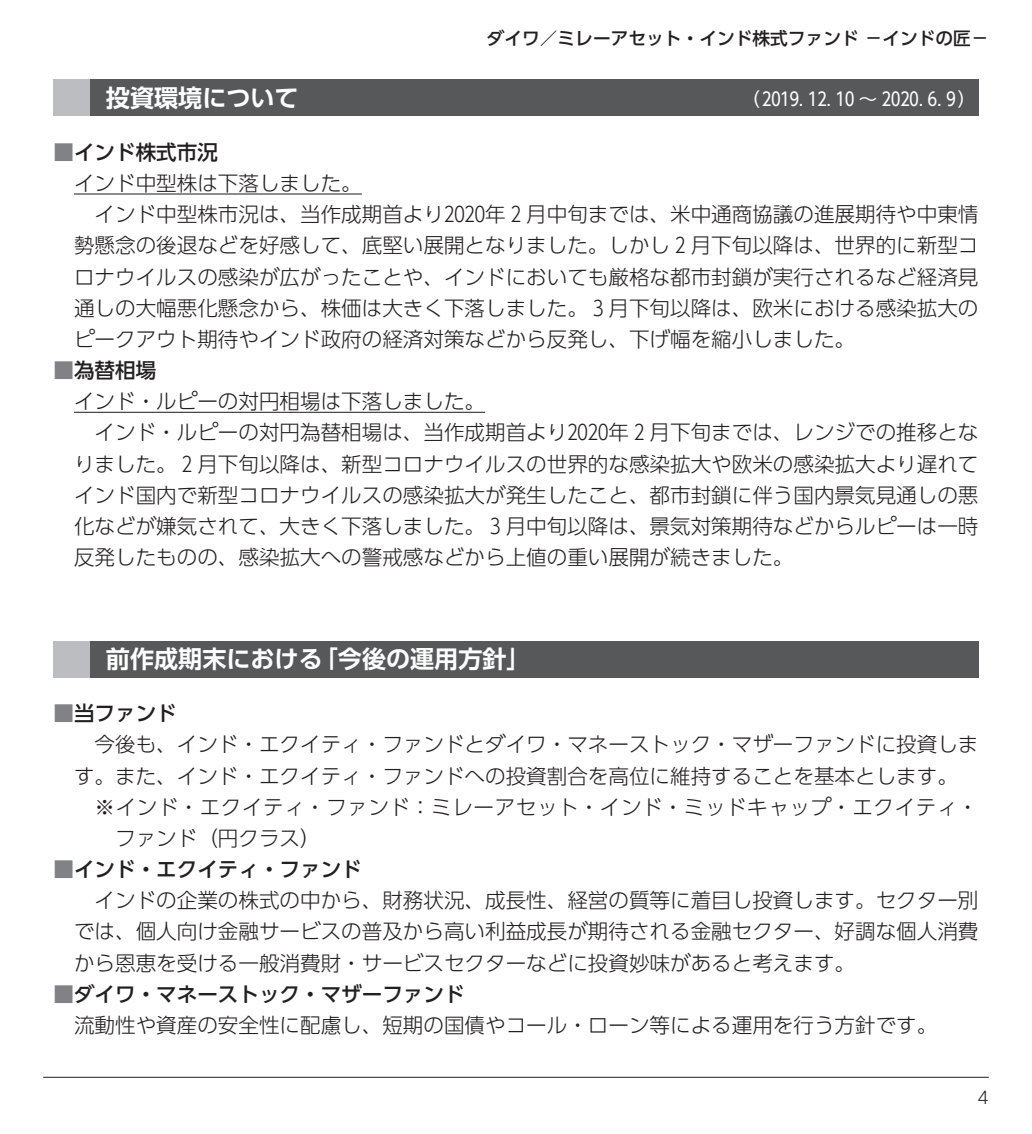
<style>
.page{position:relative;width:1032px;height:1134px;background:#fff}
.page>*{position:absolute;margin:0;border:0;box-sizing:border-box;transform-origin:0 0}
.t1{font:700 24px "UD Shin Go Pro De";color:#fff}
.t2{font:300 20.6px/31.2px "UD Shin Go Pro";color:#231f20}
.t3{font:300 20.6px "UD Shin Go Pro";letter-spacing:.03em;color:#231f20}
.t4{font:500 20.6px "UD Shin Go Pro";color:#231f20}
.t5{font:18.4px "UD Shin Go Pro";color:#fff}
.t6{font:500 17.8px "UD Shin Go Pro";color:#231f20}
.t7{font:300 17px "UD Shin Go Pro";color:#231f20}
.s1{color:#808285}
.s2{font-weight:500;color:#808285}
.s3{font-weight:500}
</style>
<div class="page">
<hr style="left:43px;top:1077px;width:946px;height:1px;background:#231f20">
<hr style="left:74px;top:193px;width:288px;height:1px;background:#231f20">
<hr style="left:74px;top:412px;width:411px;height:1px;background:#231f20">
<div style="left:54px;top:79px;width:924px;height:37px;background:#57585a"></div>
<div style="left:54px;top:79px;width:36px;height:37px;background:#bcbdc0"></div>
<div style="left:54px;top:641px;width:924px;height:36px;background:#57585a"></div>
<div style="left:54px;top:641px;width:36px;height:36px;background:#bcbdc0"></div>
<p class="t6" style="left:487px;top:24px;width:503px">ダイワ／ミレーアセット・インド株式ファンド －インドの匠－</p>
<p class="t1" style="left:106px;top:78px;width:194px">投資環境について</p>
<p class="t5" style="left:741px;top:84px;width:236px">（2019. 12. 10 ～ 2020. 6. 9）</p>
<p class="t4" style="left:54px;top:135px;width:166px"><span class="s1">■</span>インド株式市況</p>
<p class="t2" style="left:74px;top:167px;width:289px">インド中型株は下落しました。</p>
<p class="t2" style="left:95px;top:198px;width:885px">インド中型株市況は、当作成期首より2020年 2 月中旬までは、米中通商協議の進展期待や中東情</p>
<p class="t2" style="left:74px;top:229px;width:906px">勢懸念の後退などを好感して、底堅い展開となりました。しかし 2 月下旬以降は、世界的に新型コ</p>
<p class="t2" style="left:74px;top:260px;width:906px">ロナウイルスの感染が広がったことや、インドにおいても厳格な都市封鎖が実行されるなど経済見</p>
<p class="t2" style="left:74px;top:292px;width:906px">通しの大幅悪化懸念から、株価は大きく下落しました。 3 月下旬以降は、欧米における感染拡大の</p>
<p class="t2" style="left:74px;top:323px;width:782px">ピークアウト期待やインド政府の経済対策などから反発し、下げ幅を縮小しました。</p>
<p class="t4" style="left:54px;top:354px;width:104px"><span class="s1">■</span>為替相場</p>
<p class="t2" style="left:74px;top:385px;width:413px">インド・ルピーの対円相場は下落しました。</p>
<p class="t2" style="left:95px;top:416px;width:885px">インド・ルピーの対円為替相場は、当作成期首より2020年 2 月下旬までは、レンジでの推移とな</p>
<p class="t2" style="left:74px;top:447px;width:906px">りました。 2 月下旬以降は、新型コロナウイルスの世界的な感染拡大や欧米の感染拡大より遅れて</p>
<p class="t2" style="left:74px;top:479px;width:906px">インド国内で新型コロナウイルスの感染拡大が発生したこと、都市封鎖に伴う国内景気見通しの悪</p>
<p class="t2" style="left:74px;top:510px;width:906px">化などが嫌気されて、大きく下落しました。 3 月中旬以降は、景気対策期待などからルピーは一時</p>
<p class="t2" style="left:74px;top:541px;width:721px">反発したものの、感染拡大への警戒感などから上値の重い展開が続きました。</p>
<p class="t1" style="left:106px;top:640px;width:426px">前作成期末における「今後の運用方針」</p>
<p class="t4" style="left:54px;top:697px;width:125px"><span class="s1">■</span>当ファンド</p>
<p class="t2" style="left:95px;top:728px;width:885px">今後も、インド・エクイティ・ファンドとダイワ・マネーストック・マザーファンドに投資しま</p>
<p class="t2" style="left:74px;top:759px;width:885px">す。また、インド・エクイティ・ファンドへの投資割合を高位に維持することを基本とします。</p>
<p class="t3" style="left:95px;top:790px;width:885px">※インド・エクイティ・ファンド：ミレーアセット・インド・ミッドキャップ・エクイティ・</p>
<p class="t2" style="left:115px;top:822px;width:207px">ファンド（円クラス）</p>
<p class="t4" style="left:54px;top:852px;width:310px"><span class="s1">■</span>インド・エクイティ・ファンド</p>
<p class="t2" style="left:95px;top:884px;width:885px">インドの企業の株式の中から、財務状況、成長性、経営の質等に着目し投資します。セクター別</p>
<p class="t2" style="left:74px;top:915px;width:906px">では、個人向け金融サービスの普及から高い利益成長が期待される金融セクター、好調な個人消費</p>
<p class="t2" style="left:74px;top:946px;width:782px">から恩恵を受ける一般消費財・サービスセクターなどに投資妙味があると考えます。</p>
<p class="t2" style="left:74px;top:978px;width:865px;text-indent:-21px"><span class="s2">■</span><span class="s3">ダイワ・マネーストック・マザーファンド<br></span>流動性や資産の安全性に配慮し、短期の国債やコール・ローン等による運用を行う方針です。</p>
<p class="t7" style="left:977px;top:1083px;width:13px">4</p>
</div>
